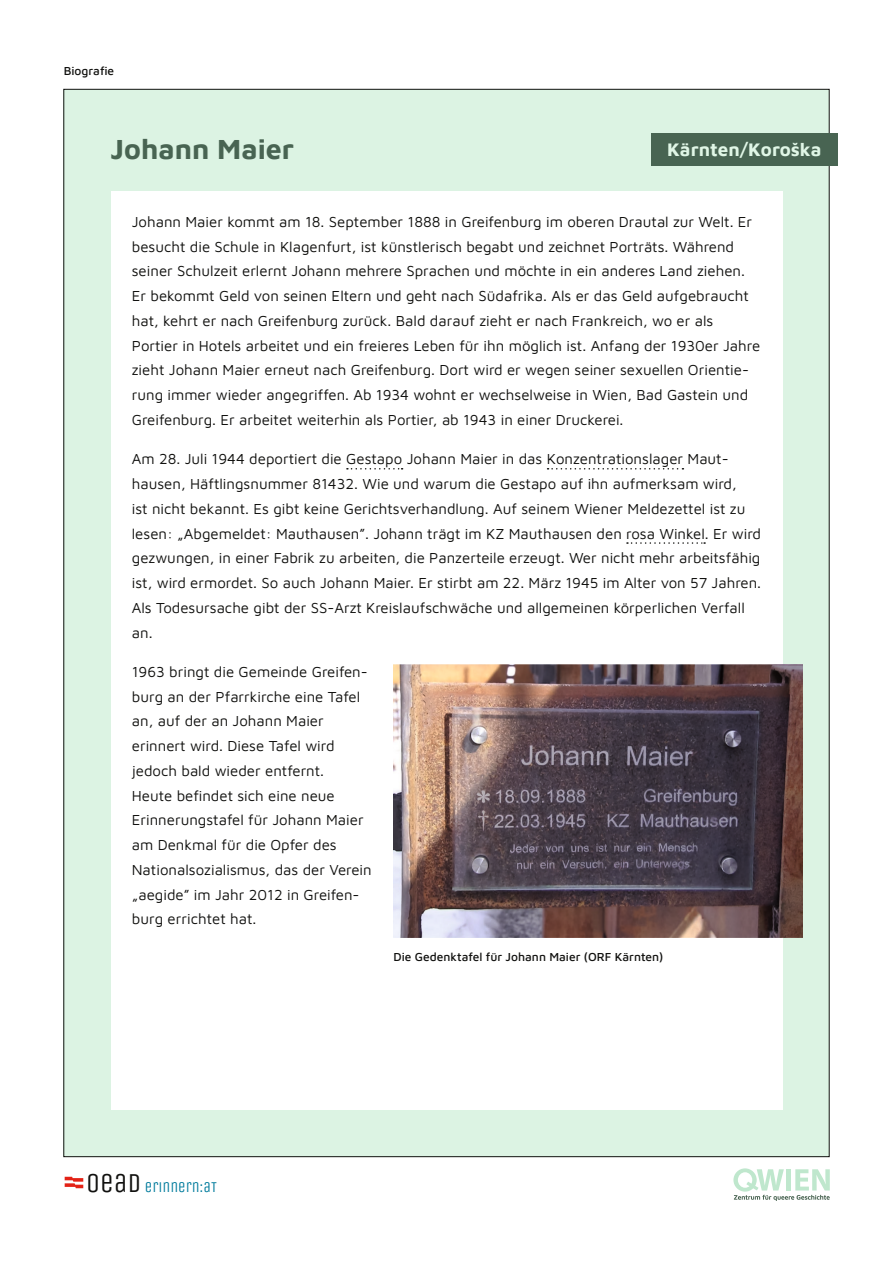
<style>
.page{position:relative;width:893px;height:1263px;background:#fff}
.page>*{position:absolute;margin:0;border:0;box-sizing:border-box;transform-origin:0 0}
.t1{font:700 28.5px "Maven Pro";color:#486452}
.t2{font:700 18.75px "Maven Pro";color:#e0f6e6}
.t3{font:15px/24.8px "Maven Pro";color:#11110f}
.t4{font:15px "Unica One";color:#007b9c}
.t5{font:500 12px "Maven Pro";color:#11110f}
.s1{font-size:27.45px;color:#11110f}
</style>
<div class="page">
<svg style="left:733px;top:1168px;width:97px;height:33px"></svg>
<svg style="left:65px;top:1177px;width:18px;height:11px"></svg>
<div style="left:64px;top:89px;width:765px;height:1068px;background:#dcf3e3"></div>
<div style="left:111px;top:191px;width:671px;height:919px;background:#fff"></div>
<svg style="left:347px;top:468px;width:56px;height:1px"></svg>
<svg style="left:548px;top:468px;width:135px;height:1px"></svg>
<svg style="left:627px;top:542px;width:78px;height:2px"></svg>
<img style="left:393px;top:665px;width:410px;height:272px">
<div style="left:651px;top:133px;width:187px;height:33px;background:#486452"></div>
<p class="t5" style="left:64px;top:63px;width:52px">Biografie</p>
<h1 class="t1" style="left:111px;top:130px;width:185px">Johann Maier</h1>
<p class="t2" style="left:667px;top:137px;width:156px">Kärnten/Koroška</p>
<p class="t3" style="left:132px;top:208px;width:630px">Johann Maier kommt am 18. September 1888 in Greifenburg im oberen Drautal zur Welt. Er besucht die Schule in Klagenfurt, ist künstlerisch begabt und zeichnet Porträts. Während seiner Schulzeit erlernt Johann mehrere Sprachen und möchte in ein anderes Land ziehen.<br>Er bekommt Geld von seinen Eltern und geht nach Südafrika. Als er das Geld aufgebraucht hat, kehrt er nach Greifenburg zurück. Bald darauf zieht er nach Frankreich, wo er als Portier in Hotels arbeitet und ein freieres Leben für ihn möglich ist. Anfang der 1930er Jahre zieht Johann Maier erneut nach Greifenburg. Dort wird er wegen seiner sexuellen Orientie&shy;rung immer wieder angegriffen. Ab 1934 wohnt er wechselweise in Wien, Bad Gastein und Greifenburg. Er arbeitet weiterhin als Portier, ab 1943 in einer Druckerei.</p>
<p class="t3" style="left:132px;top:446px;width:631px">Am 28. Juli 1944 deportiert die Gestapo Johann Maier in das Konzentrationslager Maut&shy;hausen, Häftlingsnummer 81432. Wie und warum die Gestapo auf ihn aufmerksam wird,<br>ist nicht bekannt. Es gibt keine Gerichtsverhandlung. Auf seinem Wiener Meldezettel ist zu lesen: „Abgemeldet: Mauthausen”. Johann trägt im KZ Mauthausen den rosa Winkel. Er wird gezwungen, in einer Fabrik zu arbeiten, die Panzerteile erzeugt. Wer nicht mehr arbeitsfähig ist, wird ermordet. So auch Johann Maier. Er stirbt am 22. März 1945 im Alter von 57 Jahren.<br>Als Todesursache gibt der SS-Arzt Kreislaufschwäche und allgemeinen körperlichen Verfall an.</p>
<p class="t3" style="left:132px;top:658px;width:241px">1963 bringt die Gemeinde Greifen&shy;burg an der Pfarrkirche eine Tafel an, auf der an Johann Maier erinnert wird. Diese Tafel wird jedoch bald wieder entfernt.<br>Heute befindet sich eine neue<br>Erinnerungstafel für Johann Maier am Denkmal für die Opfer des<br>Nationalsozialismus, das der Verein „aegide” im Jahr 2012 in Greifen&shy;burg errichtet hat.</p>
<p class="t5" style="left:393px;top:948px;width:271px">Die Gedenktafel für Johann Maier (ORF Kärnten)</p>
<p class="t4" style="left:86px;top:1178px;width:132px"><span class="s1">OEAD</span> ERINNERN:AT</p>
</div>
